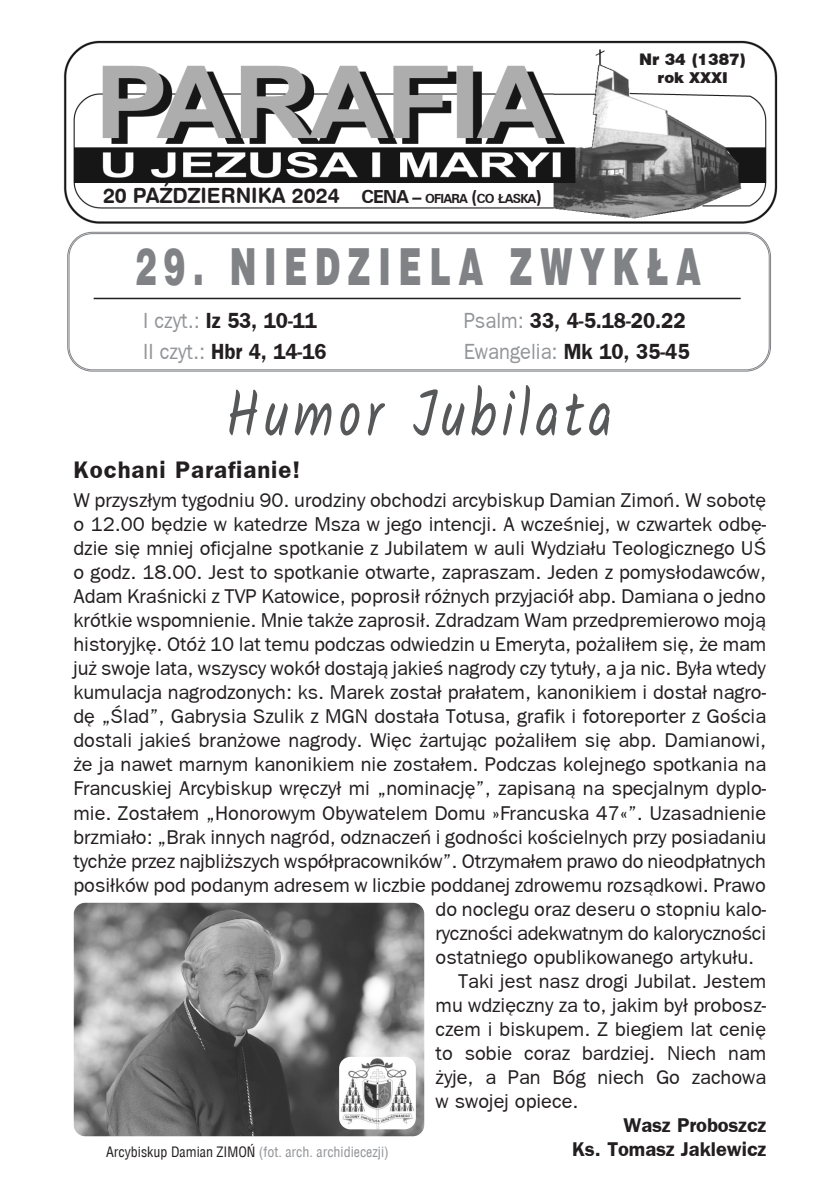
<style>
.page{position:relative;width:840px;height:1191px;background:#fff}
.page>*{position:absolute;margin:0;border:0;box-sizing:border-box;transform-origin:0 0}
.TYTUŁ_ZurichCondense{font:65px "Kalam";letter-spacing:.1em;color:#57585a;scale:.77 1}
.BB_niedziela_grube{font:900 51.2px "Switzerland";letter-spacing:.24em;color:#808285;scale:.62 1}
.TYTUŁ_ZurichCondense-2{font:700 24px "Frankfurt Gothic";letter-spacing:.04em;color:#231f20}
.BB_czytania{font:700 22px "Frankfurt Gothic";color:#231f20;scale:.92 1}
.t1{font:22px "Frankfurt Gothic";color:#939598;scale:.92 1}
.t2{font:21px "Swiss 721 L2 Bold Rounded";color:#231f20}
.TYTUŁ_ZurichCondense-3{font:20px/24px "Frankfurt Gothic";color:#231f20;text-align:justify}
.TYTUŁ_ZurichCondense-4{font:700 20px/24px "Frankfurt Gothic";color:#231f20;text-align:right}
.t3{font:900 16px "Swiss 721 BT";color:#231f20}
.t4{font:900 15px "Swiss 721 BT";color:#231f20}
.TYTUŁ_ZurichCondense-5{font:14px "Switzerland Condensed";color:#939598}
.s1{font-family:"Zurich L2";font-weight:700;font-size:18px}
.s2{font-family:"Zurich L2";font-weight:700;font-size:12.6px}
.s3{font-weight:400;color:#939598}
.s4{font-weight:700;color:#231f20}
.s5{color:#231f20}
</style>
<div class="page">
<img style="left:63px;top:40px;width:715px;height:184px">
<div style="left:69px;top:233px;width:700px;height:137px;border:1px solid #808285;border-radius:23px"></div>
<hr style="left:94px;top:298px;width:646px;height:1px;background:#231f20">
<img style="left:74px;top:902px;width:350px;height:234px">
<img style="left:339px;top:1057px;width:76px;height:72px">
<p class="t2" style="left:103px;top:182px;width:440px">20 PAŹDZIERNIKA 2024 <span class="s1">CENA –</span> <span class="s2">OFIARA</span> <span class="s1">(</span><span class="s2">CO ŁASKA</span><span class="s1">)</span></p>
<p class="t3" style="left:638px;top:49px;width:109px">Nr 34 (1387)</p>
<p class="t4" style="left:657px;top:68px;width:72px">rok XXXI</p>
<p class="BB_niedziela_grube" style="left:135px;top:236px;width:913px">29. NIEDZIELA ZWYKŁA</p>
<p class="BB_czytania" style="left:143px;top:307px;width:190px"><span class="s3">I czyt.:</span> Iz 53, 10-11</p>
<p class="BB_czytania" style="left:463px;top:307px;width:242px"><span class="s3">Psalm:</span> 33, 4-5.18-20.22</p>
<p class="BB_czytania" style="left:143px;top:339px;width:201px"><span class="s3">II czyt.:</span> Hbr 4, 14-16</p>
<p class="t1" style="left:463px;top:339px;width:247px">Ewangelia: <span class="s4">Mk 10, 35-45</span></p>
<p class="TYTUŁ_ZurichCondense" style="left:226px;top:369px;width:502px">Humor Jubilata</p>
<p class="TYTUŁ_ZurichCondense-2" style="left:73px;top:456px;width:228px">Kochani Parafianie!</p>
<p class="TYTUŁ_ZurichCondense-3" style="left:73px;top:488px;width:693px">W przyszłym tygodniu 90. urodziny obchodzi arcybiskup Damian Zimoń. W sobotę</p>
<p class="TYTUŁ_ZurichCondense-3" style="left:73px;top:512px;width:693px">o 12.00 będzie w katedrze Msza w jego intencji. A wcześniej, w czwartek odbę-</p>
<p class="TYTUŁ_ZurichCondense-3" style="left:73px;top:536px;width:693px">dzie się mniej oficjalne spotkanie z Jubilatem w auli Wydziału Teologicznego UŚ</p>
<p class="TYTUŁ_ZurichCondense-3" style="left:73px;top:560px;width:693px">o godz. 18.00. Jest to spotkanie otwarte, zapraszam. Jeden z pomysłodawców,</p>
<p class="TYTUŁ_ZurichCondense-3" style="left:73px;top:584px;width:693px">Adam Kraśnicki z TVP Katowice, poprosił różnych przyjaciół abp. Damiana o jedno</p>
<p class="TYTUŁ_ZurichCondense-3" style="left:73px;top:608px;width:693px">krótkie wspomnienie. Mnie także zaprosił. Zdradzam Wam przedpremierowo moją</p>
<p class="TYTUŁ_ZurichCondense-3" style="left:73px;top:632px;width:693px">historyjkę. Otóż 10 lat temu podczas odwiedzin u Emeryta, pożaliłem się, że mam</p>
<p class="TYTUŁ_ZurichCondense-3" style="left:73px;top:656px;width:693px">już swoje lata, wszyscy wokół dostają jakieś nagrody czy tytuły, a ja nic. Była wtedy</p>
<p class="TYTUŁ_ZurichCondense-3" style="left:73px;top:680px;width:693px">kumulacja nagrodzonych: ks. Marek został prałatem, kanonikiem i dostał nagro-</p>
<p class="TYTUŁ_ZurichCondense-3" style="left:73px;top:704px;width:693px">dę „Ślad”, Gabrysia Szulik z MGN dostała Totusa, grafik i fotoreporter z Gościa</p>
<p class="TYTUŁ_ZurichCondense-3" style="left:73px;top:728px;width:693px">dostali jakieś branżowe nagrody. Więc żartując pożaliłem się abp. Damianowi,</p>
<p class="TYTUŁ_ZurichCondense-3" style="left:73px;top:752px;width:693px">że ja nawet marnym kanonikiem nie zostałem. Podczas kolejnego spotkania na</p>
<p class="TYTUŁ_ZurichCondense-3" style="left:73px;top:776px;width:693px">Francuskiej Arcybiskup wręczył mi „nominację”, zapisaną na specjalnym dyplo-</p>
<p class="TYTUŁ_ZurichCondense-3" style="left:73px;top:800px;width:693px">mie. Zostałem „Honorowym Obywatelem Domu »Francuska 47«”. Uzasadnienie</p>
<p class="TYTUŁ_ZurichCondense-3" style="left:73px;top:824px;width:694px">brzmiało: „Brak innych nagród, odznaczeń i godności kościelnych przy posiadaniu</p>
<p class="TYTUŁ_ZurichCondense-3" style="left:73px;top:848px;width:693px">tychże przez najbliższych współpracowników”. Otrzymałem prawo do nieodpłatnych</p>
<p class="TYTUŁ_ZurichCondense-3" style="left:73px;top:872px;width:693px">posiłków pod podanym adresem w liczbie poddanej zdrowemu rozsądkowi. Prawo</p>
<p class="TYTUŁ_ZurichCondense-3" style="left:435px;top:896px;width:332px">do noclegu oraz deseru o stopniu kalo-</p>
<p class="TYTUŁ_ZurichCondense-3" style="left:435px;top:920px;width:332px">ryczności adekwatnym do kaloryczności</p>
<p class="TYTUŁ_ZurichCondense-3" style="left:435px;top:944px;width:320px">ostatniego opublikowanego artykułu.</p>
<p class="TYTUŁ_ZurichCondense-3" style="left:435px;top:968px;width:332px;text-indent:23px">Taki jest nasz drogi Jubilat. Jestem mu wdzięczny za to, jakim był probosz&shy;czem i biskupem. Z biegiem lat cenię to sobie coraz bardziej. Niech nam żyje, a Pan Bóg niech Go zachowa w swojej opiece.</p>
<p class="TYTUŁ_ZurichCondense-4" style="left:571px;top:1112px;width:195px">Wasz Proboszcz<br>Ks. Tomasz Jaklewicz</p>
<p class="TYTUŁ_ZurichCondense-5" style="left:106px;top:1144px;width:284px"><span class="s5">Arcybiskup Damian ZIMOŃ</span> (fot. arch. archidiecezji)</p>
</div>
